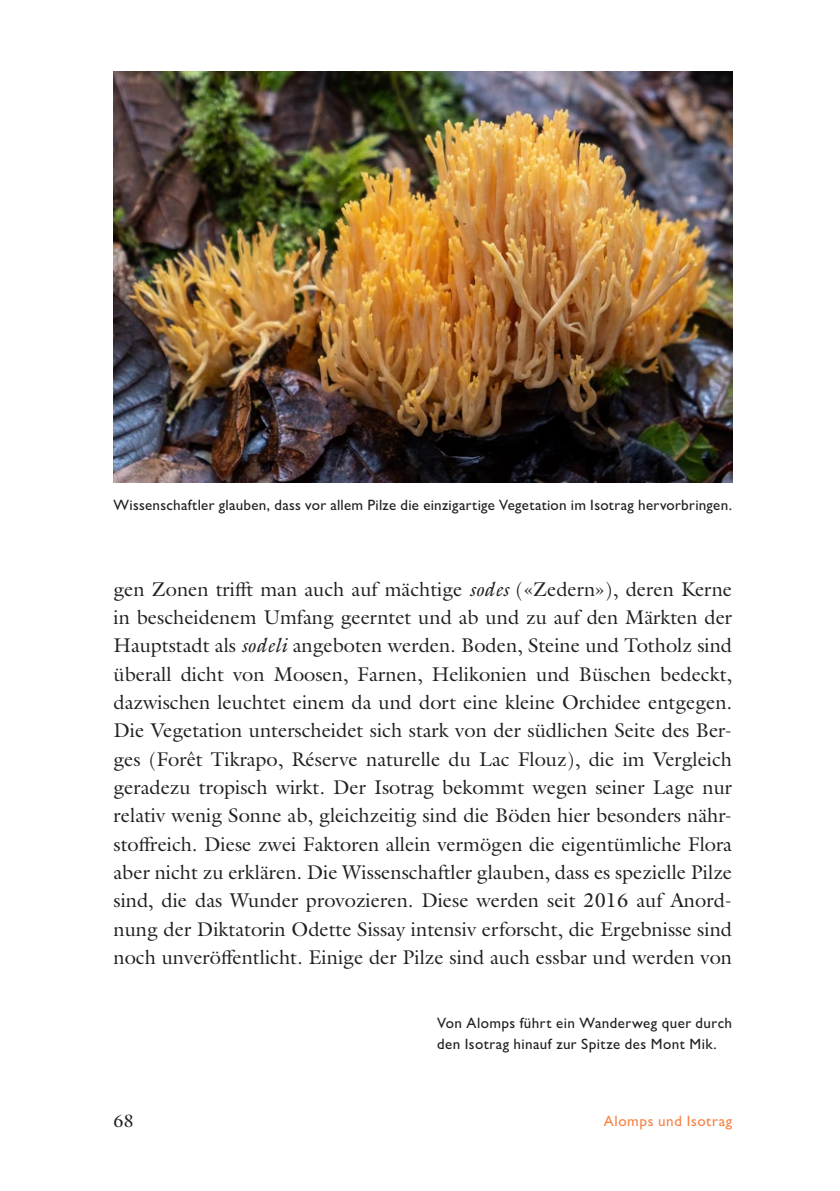
<style>
.page{position:relative;width:840px;height:1191px;background:#fff}
.page>*{position:absolute;margin:0;border:0;box-sizing:border-box;transform-origin:0 0}
.Lauftext_stumpf{font:20px/28.4px "Galliard Pro";color:#231f20;text-align:justify}
.t1{font:18px "Galliard Pro";color:#231f20}
.Bildlegende{font:500 15px/21.2px "Gill Sans Nova";letter-spacing:.025em;color:#231f20}
.t2{font:500 15px "Gill Sans Nova";letter-spacing:.035em;color:#f58345}
.s1{font-style:italic}
</style>
<div class="page">
<img style="left:113px;top:71px;width:618px;height:411px">
<p class="Bildlegende" style="left:113px;top:494px;width:619px">Wissenschaftler glauben, dass vor allem Pilze die einzigartige Vegetation im Isotrag hervorbringen.</p>
<p class="Lauftext_stumpf" style="left:113px;top:574px;width:619px">gen Zonen trifft man auch auf mächtige <span class="s1">sodes</span> («Zedern»), deren Kerne in bescheidenem Umfang geerntet und ab und zu auf den Märkten der Hauptstadt als <span class="s1">sodeli</span> angeboten werden. Boden, Steine und Totholz sind überall dicht von Moosen, Farnen, Helikonien und Büschen bedeckt, dazwischen leuchtet einem da und dort eine kleine Orchidee entgegen.<br>Die Vegetation unterscheidet sich stark von der südlichen Seite des Ber&shy;ges (Forêt Tikrapo, Réserve naturelle du Lac Flouz), die im Vergleich geradezu tropisch wirkt. Der Isotrag bekommt wegen seiner Lage nur relativ wenig Sonne ab, gleichzeitig sind die Böden hier besonders nähr&shy;stoffreich. Diese zwei Faktoren allein vermögen die eigentümliche Flora aber nicht zu erklären. Die Wissenschaftler glauben, dass es spezielle Pilze sind, die das Wunder provozieren. Diese werden seit 2016 auf Anord&shy;nung der Diktatorin Odette Sissay intensiv erforscht, die Ergebnisse sind noch unveröffentlicht. Einige der Pilze sind auch essbar und werden von</p>
<p class="Bildlegende" style="left:437px;top:1012px;width:296px">Von Alomps führt ein Wanderweg quer durch den Isotrag hinauf zur Spitze des Mont Mik.</p>
<p class="t1" style="left:113px;top:1108px;width:22px">68</p>
<p class="t2" style="left:603px;top:1111px;width:130px">Alomps und Isotrag</p>
</div>
